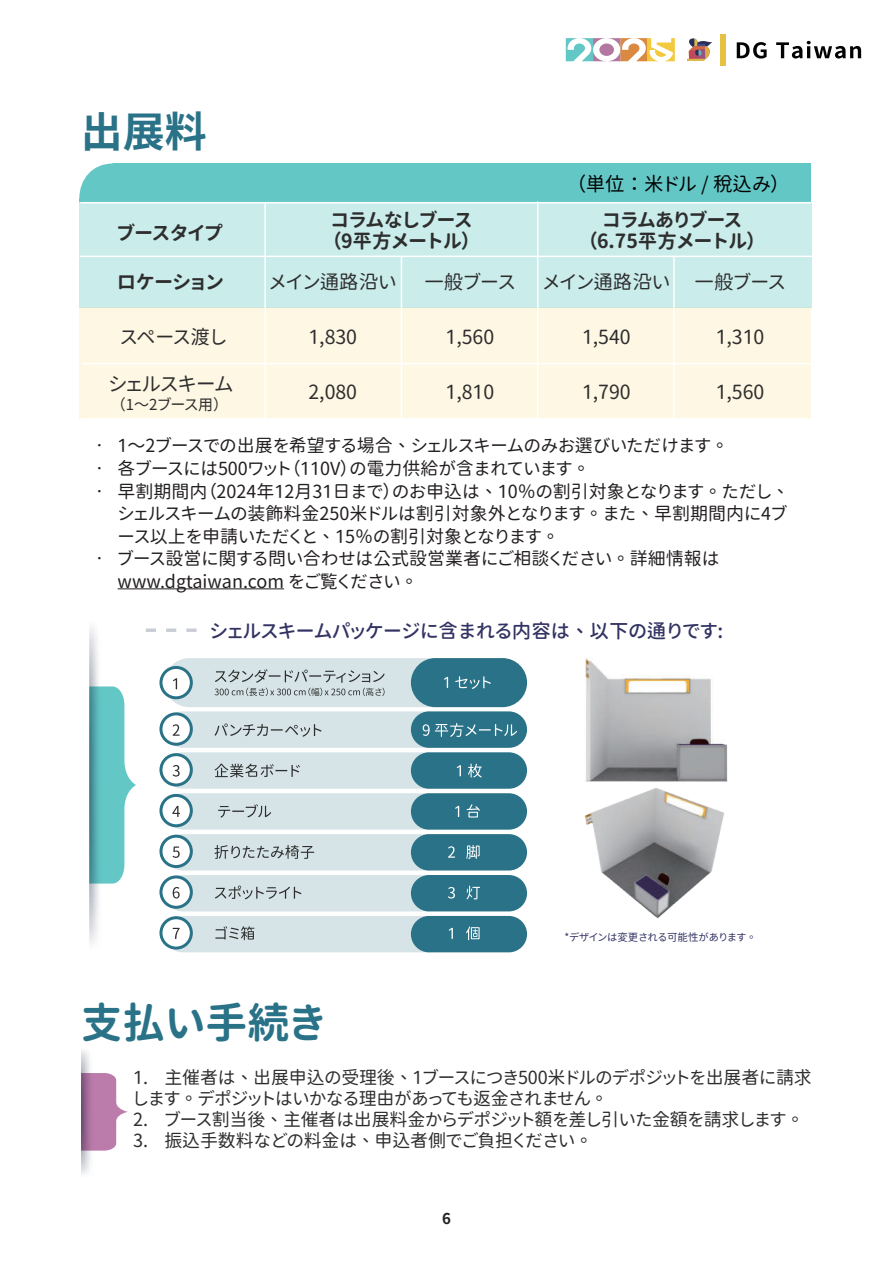
<style>
.page{position:relative;width:893px;height:1263px;background:#fff}
.page>*{position:absolute;margin:0;border:0;box-sizing:border-box;transform-origin:0 0}
.t1{font:42px "Gen Sen Rounded TW B";color:#2a7287}
.t2{font:700 42px "Taipei Sans TC Beta";color:#2a7287}
.t3{font:19.5px "Gen Sen Rounded TW R";color:#2e2e2e}
.t4{font:19.5px/21px "Gen Sen Rounded TW B";color:#2e2e2e;text-align:center}
.t5{font:19.5px "Gen Sen Rounded TW M";color:#333364}
.t6{font:19.5px "Gen Sen Rounded TW R";color:#030303}
.t7{font:19.5px "Taipei Sans TC Beta";letter-spacing:-.08em;color:#2e2e2e}
.t8{font:18px/22.5px "Gen Sen Rounded TW R";color:#231f20}
.t9{font:18px/21px "Gen Sen Rounded TW R";letter-spacing:-.01em;color:#2e2e2e}
.t10{font:15px "Taipei Sans TC Beta";letter-spacing:-.065em;color:#2e2e2e}
.t11{font:700 15px "Taipei Sans TC Beta";color:#231f20}
.t12{font:10.5px "Gen Sen Rounded TW R";color:#333364}
</style>
<div class="page">
<div style="left:80px;top:164px;width:731px;height:38px;background:#63c7c6"></div>
<svg style="left:79px;top:163px;width:34px;height:36px"></svg>
<div style="left:265px;top:203px;width:546px;height:53px;background:#caeceb"></div>
<div style="left:80px;top:202px;width:185px;height:106px;background:#caeceb"></div>
<div style="left:80px;top:308px;width:731px;height:111px;background:#fdf7e4"></div>
<div style="left:265px;top:256px;width:546px;height:52px;background:#caeceb"></div>
<hr style="left:82px;top:418px;width:728px;height:2px;background:#fff">
<hr style="left:82px;top:363px;width:732px;height:1px;background:#fff">
<hr style="left:80px;top:256px;width:733px;height:1px;background:#fff">
<hr style="left:673px;top:256px;width:2px;height:164px;background:#fff">
<hr style="left:537px;top:201px;width:1px;height:218px;background:#fff">
<hr style="left:401px;top:256px;width:1px;height:164px;background:#fff">
<hr style="left:264px;top:203px;width:2px;height:216px;background:#fff">
<hr style="left:80px;top:202px;width:731px;height:1px;background:#fff">
<hr style="left:118px;top:588px;width:166px;height:1px;background:#231f20">
<img style="left:584px;top:781px;width:143px;height:138px">
<img style="left:585px;top:658px;width:143px;height:123px">
<svg style="left:89px;top:628px;width:47px;height:316px"></svg>
<svg style="left:146px;top:628px;width:10px;height:4px"></svg>
<svg style="left:166px;top:628px;width:10px;height:4px"></svg>
<svg style="left:186px;top:628px;width:11px;height:4px"></svg>
<svg style="left:81px;top:1050px;width:47px;height:124px"></svg>
<svg style="left:566px;top:38px;width:109px;height:23px"></svg>
<div style="left:720px;top:34px;width:5px;height:31px;background:#e7c144"></div>
<svg style="left:687px;top:38px;width:25px;height:23px"></svg>
<svg style="left:737px;top:42px;width:30px;height:17px"></svg>
<svg style="left:776px;top:41px;width:85px;height:18px"></svg>
<div style="left:165px;top:658px;width:292px;height:49px;background:#d6e4e8;border-radius:25px"></div>
<div style="left:165px;top:711px;width:280px;height:37px;background:#d6e4e8;border-radius:18px"></div>
<div style="left:165px;top:916px;width:280px;height:36px;background:#d6e4e8;border-radius:18px"></div>
<div style="left:165px;top:752px;width:280px;height:37px;background:#d6e4e8;border-radius:18px"></div>
<div style="left:165px;top:793px;width:280px;height:37px;background:#d6e4e8;border-radius:18px"></div>
<div style="left:165px;top:834px;width:280px;height:36px;background:#d6e4e8;border-radius:18px"></div>
<div style="left:165px;top:875px;width:280px;height:36px;background:#d6e4e8;border-radius:18px"></div>
<div style="left:411px;top:658px;width:116px;height:49px;background:#2a7287;border-radius:25px"></div>
<div style="left:411px;top:916px;width:116px;height:36px;background:#2a7287;border-radius:18px"></div>
<div style="left:411px;top:711px;width:116px;height:37px;background:#2a7287;border-radius:18px"></div>
<div style="left:411px;top:752px;width:116px;height:37px;background:#2a7287;border-radius:18px"></div>
<div style="left:411px;top:793px;width:116px;height:37px;background:#2a7287;border-radius:18px"></div>
<div style="left:411px;top:834px;width:116px;height:36px;background:#2a7287;border-radius:18px"></div>
<div style="left:411px;top:875px;width:116px;height:36px;background:#2a7287;border-radius:18px"></div>
<svg style="left:444px;top:677px;width:4px;height:11px"></svg>
<svg style="left:455px;top:676px;width:36px;height:13px"></svg>
<svg style="left:423px;top:723px;width:94px;height:14px"></svg>
<svg style="left:457px;top:765px;width:4px;height:11px"></svg>
<svg style="left:468px;top:764px;width:14px;height:13px"></svg>
<svg style="left:455px;top:806px;width:4px;height:11px"></svg>
<svg style="left:467px;top:804px;width:13px;height:13px"></svg>
<svg style="left:448px;top:846px;width:7px;height:12px"></svg>
<svg style="left:466px;top:845px;width:14px;height:14px"></svg>
<svg style="left:448px;top:887px;width:7px;height:11px"></svg>
<svg style="left:466px;top:886px;width:14px;height:13px"></svg>
<svg style="left:449px;top:928px;width:4px;height:11px"></svg>
<svg style="left:466px;top:926px;width:14px;height:14px"></svg>
<svg style="left:214px;top:723px;width:107px;height:14px"></svg>
<svg style="left:215px;top:764px;width:85px;height:13px"></svg>
<svg style="left:218px;top:804px;width:53px;height:13px"></svg>
<svg style="left:214px;top:845px;width:100px;height:14px"></svg>
<svg style="left:215px;top:885px;width:86px;height:14px"></svg>
<svg style="left:215px;top:926px;width:39px;height:14px"></svg>
<div style="left:161px;top:918px;width:30px;height:30px;background:#fff;border-radius:50%"></div>
<div style="left:159px;top:916px;width:34px;height:33px;border:3px solid #2a7287;border-radius:50%"></div>
<svg style="left:161px;top:877px;width:30px;height:30px"></svg>
<div style="left:159px;top:875px;width:34px;height:34px;border:3px solid #2a7287;border-radius:50%"></div>
<div style="left:161px;top:836px;width:30px;height:30px;background:#fff;border-radius:50%"></div>
<div style="left:159px;top:835px;width:34px;height:33px;border:3px solid #2a7287;border-radius:50%"></div>
<div style="left:161px;top:795px;width:30px;height:31px;background:#fff;border-radius:50%"></div>
<div style="left:159px;top:794px;width:34px;height:33px;border:3px solid #2a7287;border-radius:50%"></div>
<div style="left:161px;top:755px;width:30px;height:30px;background:#fff;border-radius:50%"></div>
<div style="left:159px;top:753px;width:34px;height:33px;border:3px solid #2a7287;border-radius:50%"></div>
<svg style="left:161px;top:714px;width:30px;height:30px"></svg>
<div style="left:159px;top:712px;width:34px;height:34px;border:3px solid #2a7287;border-radius:50%"></div>
<div style="left:161px;top:667px;width:30px;height:31px;background:#fff;border-radius:50%"></div>
<div style="left:159px;top:666px;width:34px;height:33px;border:3px solid #2a7287;border-radius:50%"></div>
<svg style="left:173px;top:678px;width:4px;height:11px"></svg>
<svg style="left:173px;top:724px;width:7px;height:12px"></svg>
<svg style="left:173px;top:765px;width:7px;height:11px"></svg>
<svg style="left:172px;top:806px;width:8px;height:11px"></svg>
<svg style="left:173px;top:846px;width:7px;height:12px"></svg>
<svg style="left:173px;top:887px;width:7px;height:11px"></svg>
<svg style="left:173px;top:928px;width:7px;height:11px"></svg>
<svg style="left:215px;top:669px;width:170px;height:27px"></svg>
<h1 class="t2" style="left:81px;top:108px;width:127px">出展料</h1>
<p class="t4" style="left:117px;top:223px;width:107px">ブースタイプ</p>
<p class="t4" style="left:117px;top:271px;width:108px">ロケーション</p>
<p class="t3" style="left:120px;top:326px;width:107px">スペース渡し</p>
<p class="t7" style="left:108px;top:373px;width:127px">シェルスキーム</p>
<p class="t10" style="left:111px;top:396px;width:119px">（1～2ブース用）</p>
<p class="t6" style="left:567px;top:172px;width:224px">（単位：米ドル / 稅込み）</p>
<p class="t4" style="left:322px;top:210px;width:159px">コラムなしブース（9平方メートル）</p>
<p class="t4" style="left:578px;top:209px;width:189px">コラムありブース（6.75平方メートル）</p>
<p class="t3" style="left:269px;top:270px;width:129px">メイン通路沿い</p>
<p class="t3" style="left:424px;top:270px;width:92px">一般ブース</p>
<p class="t3" style="left:543px;top:270px;width:129px">メイン通路沿い</p>
<p class="t3" style="left:695px;top:270px;width:92px">一般ブース</p>
<p class="t3" style="left:308px;top:326px;width:50px">1,830</p>
<p class="t3" style="left:308px;top:381px;width:50px">2,080</p>
<p class="t3" style="left:445px;top:326px;width:50px">1,560</p>
<p class="t3" style="left:445px;top:381px;width:50px">1,810</p>
<p class="t3" style="left:582px;top:326px;width:50px">1,540</p>
<p class="t3" style="left:582px;top:381px;width:50px">1,790</p>
<p class="t3" style="left:716px;top:326px;width:50px">1,310</p>
<p class="t3" style="left:716px;top:381px;width:50px">1,560</p>
<p class="t8" style="left:91px;top:435px;width:640px">• 1～2ブースでの出展を希望する場合、シェルスキームのみお選びいただけます。</p>
<p class="t8" style="left:91px;top:457px;width:501px">• 各ブースには500ワット（110V）の電力供給が含まれています。</p>
<p class="t8" style="left:118px;top:480px;width:673px;text-indent:-27px">• 早割期間内（2024年12月31日まで）のお申込は、10％の割引対象となります。ただし、シェルスキームの装飾料金250米ドルは割引対象外となります。また、早割期間内に4ブース以上を申請いただくと、15％の割引対象となります。</p>
<p class="t8" style="left:118px;top:547px;width:603px;text-indent:-27px">• ブース設営に関する問い合わせは公式設営業者にご相談ください。詳細情報はwww.dgtaiwan.com をご覧ください。</p>
<p class="t5" style="left:210px;top:619px;width:515px">シェルスキームパッケージに含まれる内容は、以下の通りです:</p>
<p class="t12" style="left:564px;top:931px;width:194px">*デザインは変更される可能性があります。</p>
<h1 class="t1" style="left:81px;top:999px;width:246px">支払い手続き</h1>
<p class="t9" style="left:133px;top:1067px;width:680px">1. 主催者は、出展申込の受理後、1ブースにつき500米ドルのデポジットを出展者に請求します。デポジットはいかなる理由があっても返金されません。</p>
<p class="t9" style="left:133px;top:1109px;width:672px">2. ブース割当後、主催者は出展料金からデポジット額を差し引いた金額を請求します。</p>
<p class="t9" style="left:133px;top:1130px;width:461px">3. 振込手数料などの料金は、申込者側でご負担ください。</p>
<p class="t11" style="left:442px;top:1210px;width:10px">6</p>
</div>
